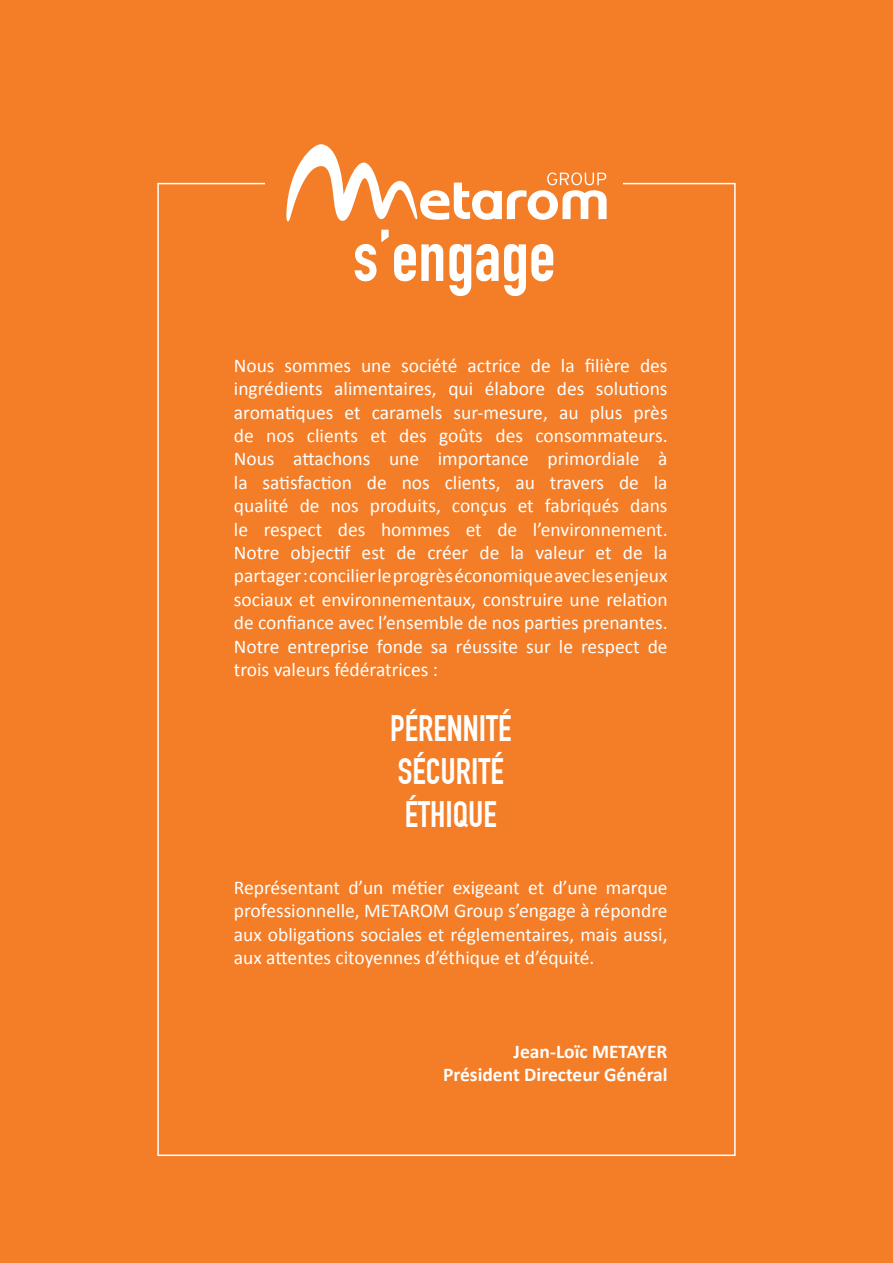
<style>
.page{position:relative;width:893px;height:1263px;background:#f47d27}
.page>*{position:absolute;margin:0;border:0;box-sizing:border-box;transform-origin:0 0}
.t1{font:700 72px "DIN Condensed";color:#fff}
.t2{font:700 36px "DIN Condensed";color:#fff}
.t3{font:19.5px/23.4px "Calibri";color:#fff;text-align:justify}
.t4{font:700 19.5px "Calibri";color:#fff}
</style>
<div class="page">
<svg style="left:286px;top:144px;width:321px;height:78px"></svg>
<p class="t1" style="left:353px;top:213px;width:204px">s’engage</p>
<p class="t3" style="left:234px;top:354px;width:435px">Nous sommes une société actrice de la filière des ingrédients alimentaires, qui élabore des solutions aromatiques et caramels sur-mesure, au plus près de nos clients et des goûts des consommateurs.</p>
<p class="t3" style="left:234px;top:447px;width:435px">Nous attachons une importance primordiale à la satisfaction de nos clients, au travers de la qualité de nos produits, conçus et fabriqués dans le respect des hommes et de l’environnement.</p>
<p class="t3" style="left:234px;top:541px;width:435px">Notre objectif est de créer de la valeur et de la</p>
<p class="t3" style="left:234px;top:564px;width:435px">partager : concilier le progrès économique avec les enjeux sociaux et environnementaux, construire une relation de confiance avec l’ensemble de nos parties prenantes.</p>
<p class="t3" style="left:234px;top:634px;width:435px">Notre entreprise fonde sa réussite sur le respect de trois valeurs fédératrices :</p>
<p class="t2" style="left:390px;top:707px;width:123px">PÉRENNITÉ</p>
<p class="t2" style="left:398px;top:750px;width:107px">SÉCURITÉ</p>
<p class="t2" style="left:405px;top:793px;width:93px">ÉTHIQUE</p>
<p class="t3" style="left:234px;top:876px;width:435px">Représentant d’un métier exigeant et d’une marque professionnelle, METAROM Group s’engage à répondre aux obligations sociales et réglementaires, mais aussi, aux attentes citoyennes d’éthique et d’équité.</p>
<p class="t4" style="left:514px;top:1039px;width:155px">Jean-Loïc METAYER</p>
<p class="t4" style="left:443px;top:1062px;width:226px">Président Directeur Général</p>
</div>
